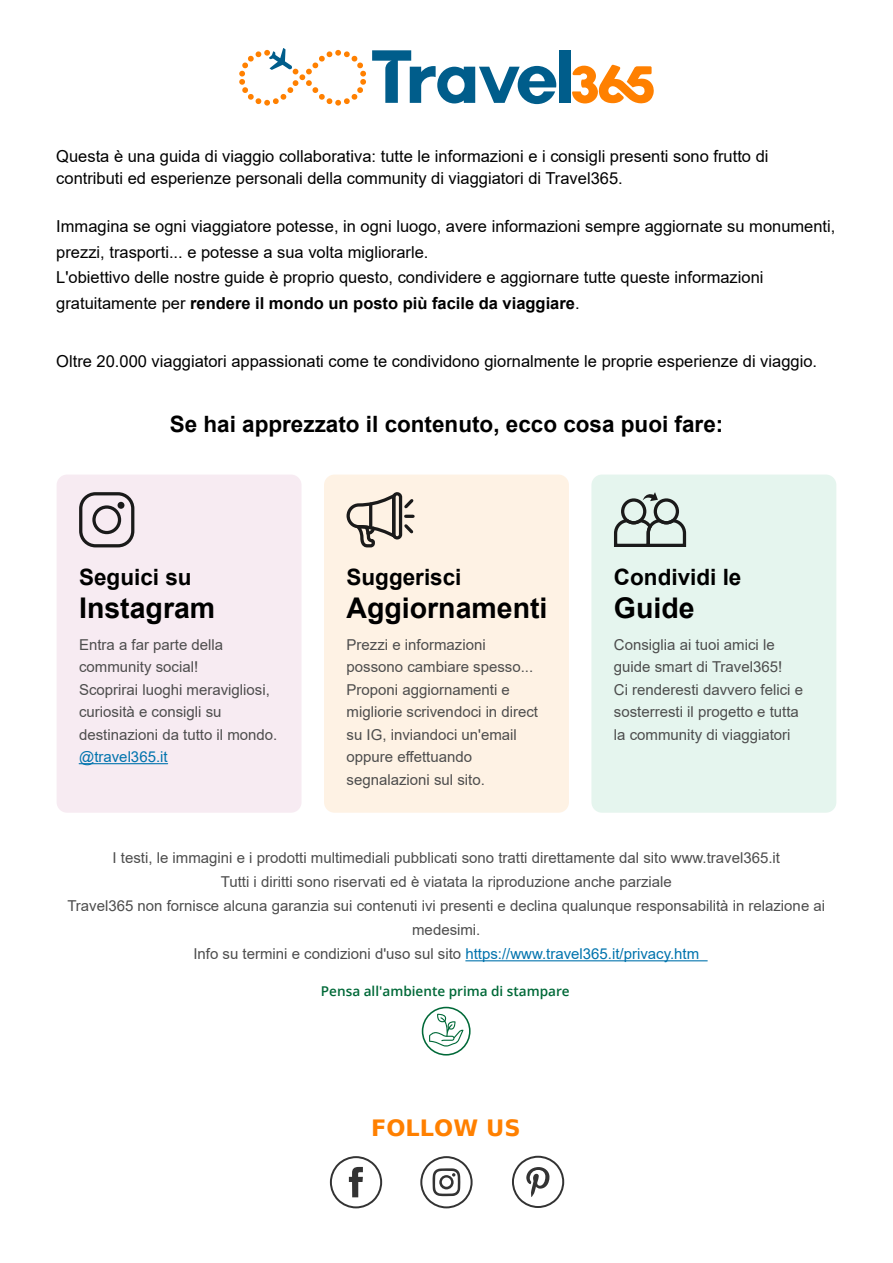
<style>
.page{position:relative;width:893px;height:1263px;background:#fff}
.page>*{position:absolute;margin:0;border:0;box-sizing:border-box;transform-origin:0 0}
.t1{font:700 28.5px "Arial";color:#000}
.t2{font:700 22.5px "Arial";color:#000}
.t3{font:700 22.5px "DejaVu Sans";color:#ff8000}
.t4{font:16.5px/25.5px "Arial";color:#000}
.t5{font:15px/22.5px "Arial";color:#4d4d4d}
.t6{font:15px "Arial";color:#0073ad}
.t7{font:600 13.5px "Open Sans";color:#006938}
.s1{font-weight:700}
.s2{color:#0073ad}
</style>
<div class="page">
<svg style="left:329px;top:1156px;width:54px;height:53px"></svg>
<svg style="left:420px;top:1156px;width:53px;height:53px"></svg>
<svg style="left:512px;top:1155px;width:53px;height:53px"></svg>
<svg style="left:429px;top:1013px;width:34px;height:33px"></svg>
<div style="left:422px;top:1007px;width:49px;height:48px;border:2px solid #006938;border-radius:50%"></div>
<div style="left:559px;top:50px;width:12px;height:53px;background:#005d8b"></div>
<svg style="left:372px;top:50px;width:184px;height:54px"></svg>
<svg style="left:239px;top:48px;width:127px;height:58px"></svg>
<svg style="left:572px;top:65px;width:82px;height:38px"></svg>
<hr style="left:465px;top:960px;width:243px;height:1px;background:#0073ad">
<div style="left:57px;top:475px;width:245px;height:338px;background:#f7ebf2;border-radius:10px"></div>
<div style="left:324px;top:475px;width:245px;height:338px;background:#fef2e4;border-radius:10px"></div>
<div style="left:591px;top:475px;width:245px;height:338px;background:#e5f5ee;border-radius:10px"></div>
<div style="left:79px;top:492px;width:55px;height:55px;border:3px solid #1a1a1a;border-radius:15px"></div>
<div style="left:92px;top:505px;width:29px;height:29px;border:3px solid #1a1a1a;border-radius:13px"></div>
<div style="left:118px;top:502px;width:6px;height:7px;background:#1a1a1a;border-radius:50%"></div>
<svg style="left:346px;top:492px;width:69px;height:56px"></svg>
<svg style="left:642px;top:492px;width:16px;height:9px"></svg>
<div style="left:621px;top:498px;width:25px;height:26px;border:3px solid #1a1a1a;border-radius:50%"></div>
<div style="left:654px;top:498px;width:25px;height:26px;border:3px solid #1a1a1a;border-radius:50%"></div>
<svg style="left:614px;top:516px;width:73px;height:31px"></svg>
<hr style="left:79px;top:763px;width:89px;height:1px;background:#0073ad">
<p class="t4" style="left:56px;top:144px;width:714px;line-height:22.5px">Questa è una guida di viaggio collaborativa: tutte le informazioni e i consigli presenti sono frutto di contributi ed esperienze personali della community di viaggiatori di Travel365.</p>
<p class="t4" style="left:56px;top:213px;width:781px">Immagina se ogni viaggiatore potesse, in ogni luogo, avere informazioni sempre aggiornate su monumenti, prezzi, trasporti... e potesse a sua volta migliorarle.<br>L'obiettivo delle nostre guide è proprio questo, condividere e aggiornare tutte queste informazioni gratuitamente per <span class="s1">rendere il mondo un posto più facile da viaggiare</span>.</p>
<p class="t4" style="left:56px;top:348px;width:762px">Oltre 20.000 viaggiatori appassionati come te condividono giornalmente le proprie esperienze di viaggio.</p>
<h2 class="t2" style="left:170px;top:408px;width:555px">Se hai apprezzato il contenuto, ecco cosa puoi fare:</h2>
<h2 class="t2" style="left:79px;top:562px;width:114px">Seguici su</h2>
<h1 class="t1" style="left:79px;top:588px;width:138px">Instagram</h1>
<p class="t5" style="left:79px;top:633px;width:200px">Entra a far parte della community social!<br>Scoprirai luoghi meravigliosi, curiosità e consigli su destinazioni da tutto il mondo.</p>
<p class="t6" style="left:79px;top:746px;width:90px">@travel365.it</p>
<h2 class="t2" style="left:347px;top:562px;width:116px">Suggerisci</h2>
<h1 class="t1" style="left:347px;top:588px;width:202px">Aggiornamenti</h1>
<p class="t5" style="left:347px;top:633px;width:193px">Prezzi e informazioni possono cambiare spesso...<br>Proponi aggiornamenti e migliorie scrivendoci in direct su IG, inviandoci un'email oppure effettuando segnalazioni sul sito.</p>
<h2 class="t2" style="left:614px;top:562px;width:129px">Condividi le</h2>
<h1 class="t1" style="left:614px;top:588px;width:82px">Guide</h1>
<p class="t5" style="left:614px;top:633px;width:191px">Consiglia ai tuoi amici le guide smart di Travel365!<br>Ci renderesti davvero felici e sosterresti il progetto e tutta la community di viaggiatori</p>
<p class="t5" style="left:67px;top:846px;width:759px;line-height:24px;text-align:center">I testi, le immagini e i prodotti multimediali pubblicati sono tratti direttamente dal sito www.travel365.it<br>Tutti i diritti sono riservati ed è viatata la riproduzione anche parziale<br>Travel365 non fornisce alcuna garanzia sui contenuti ivi presenti e declina qualunque responsabilità in relazione ai medesimi.<br>Info su termini e condizioni d'uso sul sito <span class="s2">https://www.travel365.it/privacy.htm</span></p>
<p class="t7" style="left:321px;top:982px;width:250px">Pensa all'ambiente prima di stampare</p>
<h2 class="t3" style="left:371px;top:1109px;width:151px">FOLLOW US</h2>
</div>
